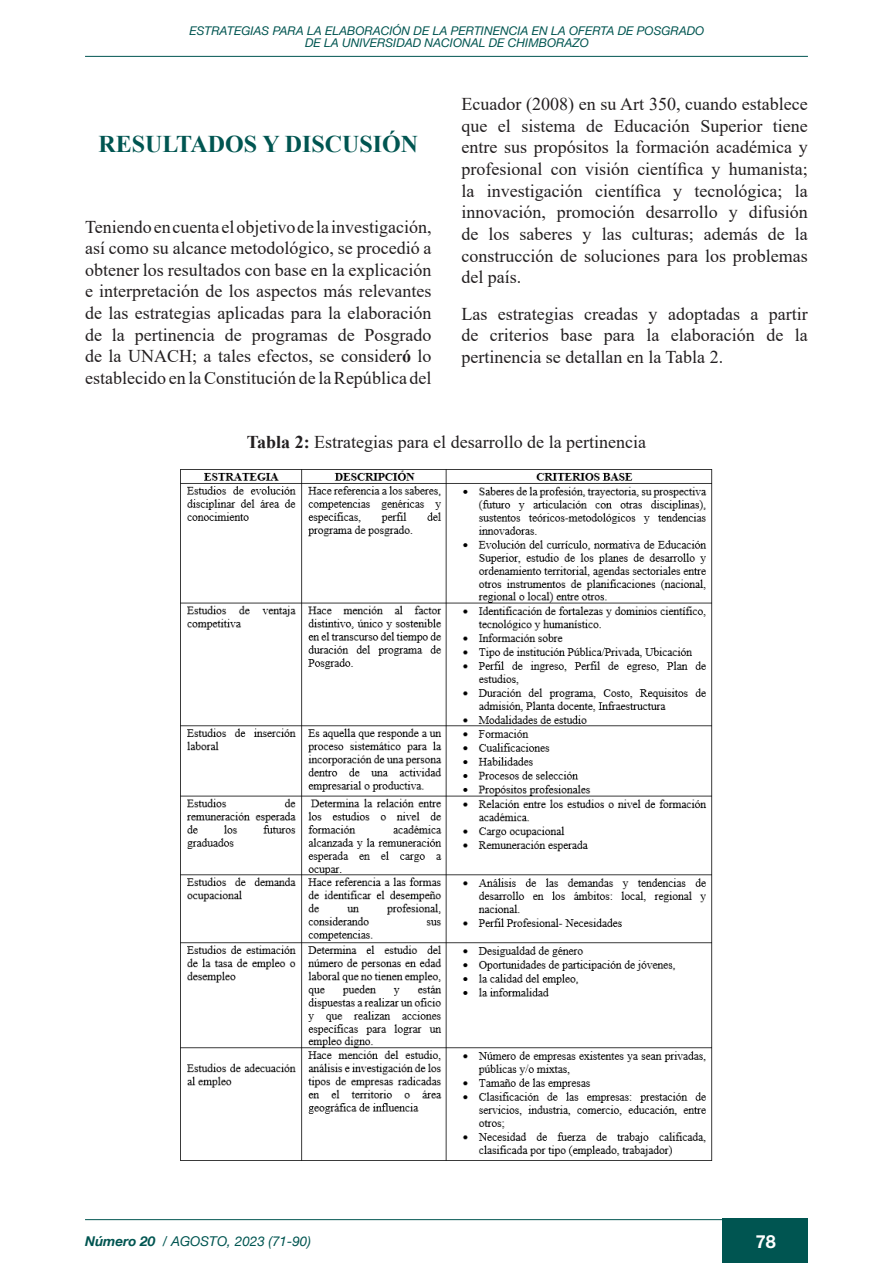
<style>
.page{position:relative;width:893px;height:1263px;background:#fff}
.page>*{position:absolute;margin:0;border:0;box-sizing:border-box;transform-origin:0 0}
.t1{font:700 24px "Times New Roman";color:#005551}
.t2{font:18px/21.6px "Times New Roman";color:#231f20;text-align:justify}
.t3{font:700 18px "Helvetica Neue LT Com";color:#fff}
.t4{font:italic 13.5px "Helvetica Neue LT Com";color:#005551}
.t5{font:italic 12px/12px "Helvetica Neue LT Com";color:#005551;text-align:center}
.s1{font-weight:700}
</style>
<div class="page">
<hr style="left:85px;top:56px;width:723px;height:1px;background:#005551">
<div style="left:723px;top:1219px;width:85px;height:44px;background:#005551"></div>
<hr style="left:85px;top:1219px;width:723px;height:1px;background:#005551">
<img style="left:180px;top:469px;width:533px;height:692px">
<p class="t5" style="left:189px;top:24px;width:516px">ESTRATEGIAS PARA LA ELABORACIÓN DE LA PERTINENCIA EN LA OFERTA DE POSGRADO<br>DE LA UNIVERSIDAD NACIONAL DE CHIMBORAZO</p>
<p class="t1" style="left:98px;top:127px;width:321px">RESULTADOS Y DISCUSIÓN</p>
<p class="t2" style="left:85px;top:215px;width:348px">Teniendo en cuenta el objetivo de la investigación, así como su alcance metodológico, se procedió a obtener los resultados con base en la explicación e interpretación de los aspectos más relevantes de las estrategias aplicadas para la elaboración de la pertinencia de programas de Posgrado de la UNACH; a tales efectos, se consider<span class="s1">ó</span> lo establecido en la Constitución de la República del</p>
<p class="t2" style="left:461px;top:93px;width:348px">Ecuador (2008) en su Art 350, cuando establece que el sistema de Educación Superior tiene entre sus propósitos la formación académica y profesional con visión científica y humanista; la investigación científica y tecnológica; la innovación, promoción desarrollo y difusión de los saberes y las culturas; además de la construcción de soluciones para los problemas del país.</p>
<p class="t2" style="left:461px;top:302px;width:348px">Las estrategias creadas y adoptadas a partir de criterios base para la elaboración de la pertinencia se detallan en la Tabla 2.</p>
<p class="t2" style="left:247px;top:431px;width:401px"><span class="s1">Tabla 2:</span> Estrategias para el desarrollo de la pertinencia</p>
<p class="t4" style="left:85px;top:1233px;width:227px"><span class="s1">Número 20</span> / AGOSTO, 2023 (71-90)</p>
<p class="t3" style="left:756px;top:1230px;width:22px">78</p>
</div>
